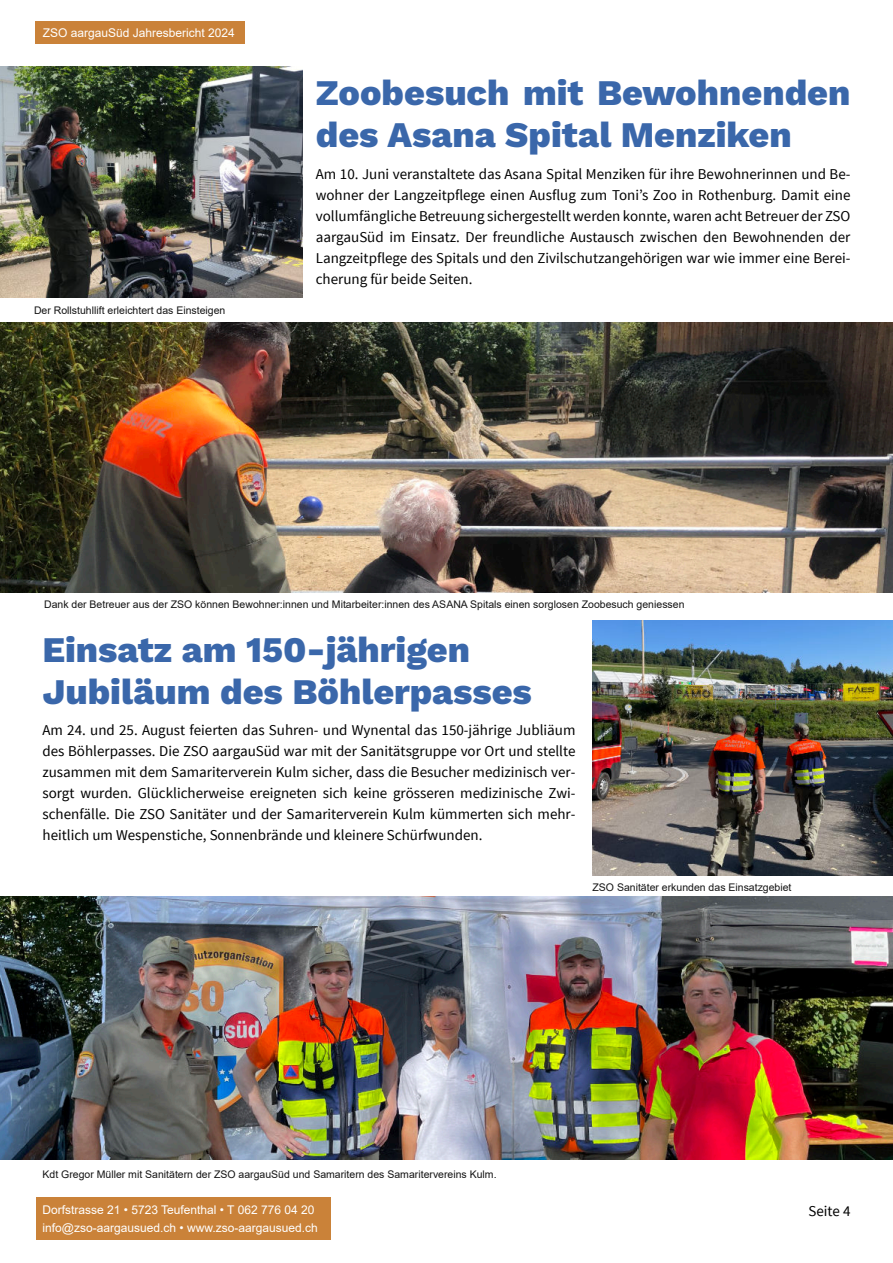
<style>
.page{position:relative;width:893px;height:1263px;background:#fff}
.page>*{position:absolute;margin:0;border:0;box-sizing:border-box;transform-origin:0 0}
.t1{font:800 36px "Work Sans";color:#3a67aa}
.t2{font:15px "Source Sans Pro";color:#000}
.t3{font:12px "Arial";color:#fff}
.t4{font:10.5px "Arial";color:#141414}
</style>
<div class="page">
<img style="left:0;top:322px;width:893px;height:270px">
<div style="left:36px;top:21px;width:209px;height:23px;background:#ca8239"></div>
<div style="left:36px;top:1197px;width:295px;height:23px;background:#ca8239"></div>
<div style="left:36px;top:1217px;width:295px;height:23px;background:#ca8239"></div>
<img style="left:0;top:67px;width:302px;height:231px">
<img style="left:592px;top:621px;width:301px;height:254px">
<img style="left:0;top:897px;width:893px;height:262px">
<p class="t3" style="left:43px;top:28px;width:194px">ZSO aargauSüd Jahresbericht 2024</p>
<p class="t4" style="left:34px;top:306px;width:193px">Der Rollstuhllift erleichtert das Einsteigen</p>
<p class="t1" style="left:316px;top:72px;width:536px">Zoobesuch mit Bewohnenden</p>
<p class="t1" style="left:316px;top:114px;width:477px">des Asana Spital Menziken</p>
<p class="t2" style="left:316px;top:167px;width:536px">Am 10. Juni veranstaltete das Asana Spital Menziken für ihre Bewohnerinnen und Be-</p>
<p class="t2" style="left:316px;top:188px;width:536px">wohner der Langzeitpflege einen Ausflug zum Toni’s Zoo in Rothenburg. Damit eine</p>
<p class="t2" style="left:316px;top:209px;width:536px">vollumfängliche Betreuung sichergestellt werden konnte, waren acht Betreuer der ZSO</p>
<p class="t2" style="left:316px;top:230px;width:536px">aargauSüd im Einsatz. Der freundliche Austausch zwischen den Bewohnenden der</p>
<p class="t2" style="left:316px;top:251px;width:536px">Langzeitpflege des Spitals und den Zivilschutzangehörigen war wie immer eine Berei-</p>
<p class="t2" style="left:316px;top:272px;width:158px">cherung für beide Seiten.</p>
<p class="t4" style="left:44px;top:601px;width:642px">Dank der Betreuer aus der ZSO können Bewohner:innen und Mitarbeiter:innen des ASANA Spitals einen sorglosen Zoobesuch geniessen</p>
<p class="t1" style="left:43px;top:628px;width:429px">Einsatz am 150-jährigen</p>
<p class="t1" style="left:43px;top:670px;width:491px">Jubiläum des Böhlerpasses</p>
<p class="t2" style="left:43px;top:724px;width:534px">Am 24. und 25. August feierten das Suhren- und Wynental das 150-jährige Jubliäum</p>
<p class="t2" style="left:43px;top:745px;width:534px">des Böhlerpasses. Die ZSO aargauSüd war mit der Sanitätsgruppe vor Ort und stellte</p>
<p class="t2" style="left:43px;top:766px;width:534px">zusammen mit dem Samariterverein Kulm sicher, dass die Besucher medizinisch ver-</p>
<p class="t2" style="left:43px;top:787px;width:534px">sorgt wurden. Glücklicherweise ereigneten sich keine grösseren medizinische Zwi-</p>
<p class="t2" style="left:43px;top:808px;width:534px">schenfälle. Die ZSO Sanitäter und der Samariterverein Kulm kümmerten sich mehr-</p>
<p class="t2" style="left:43px;top:829px;width:441px">heitlich um Wespenstiche, Sonnenbrände und kleinere Schürfwunden.</p>
<p class="t4" style="left:592px;top:883px;width:201px">ZSO Sanitäter erkunden das Einsatzgebiet</p>
<p class="t4" style="left:43px;top:1170px;width:456px">Kdt Gregor Müller mit Sanitätern der ZSO aargauSüd und Samaritern des Samaritervereins Kulm.</p>
<p class="t3" style="left:43px;top:1205px;width:273px">Dorfstrasse 21 • 5723 Teufenthal • T 062 776 04 20</p>
<p class="t3" style="left:43px;top:1223px;width:277px">info@zso-aargausued.ch • www.zso-aargausued.ch</p>
<p class="t2" style="left:808px;top:1205px;width:43px">Seite 4</p>
</div>
